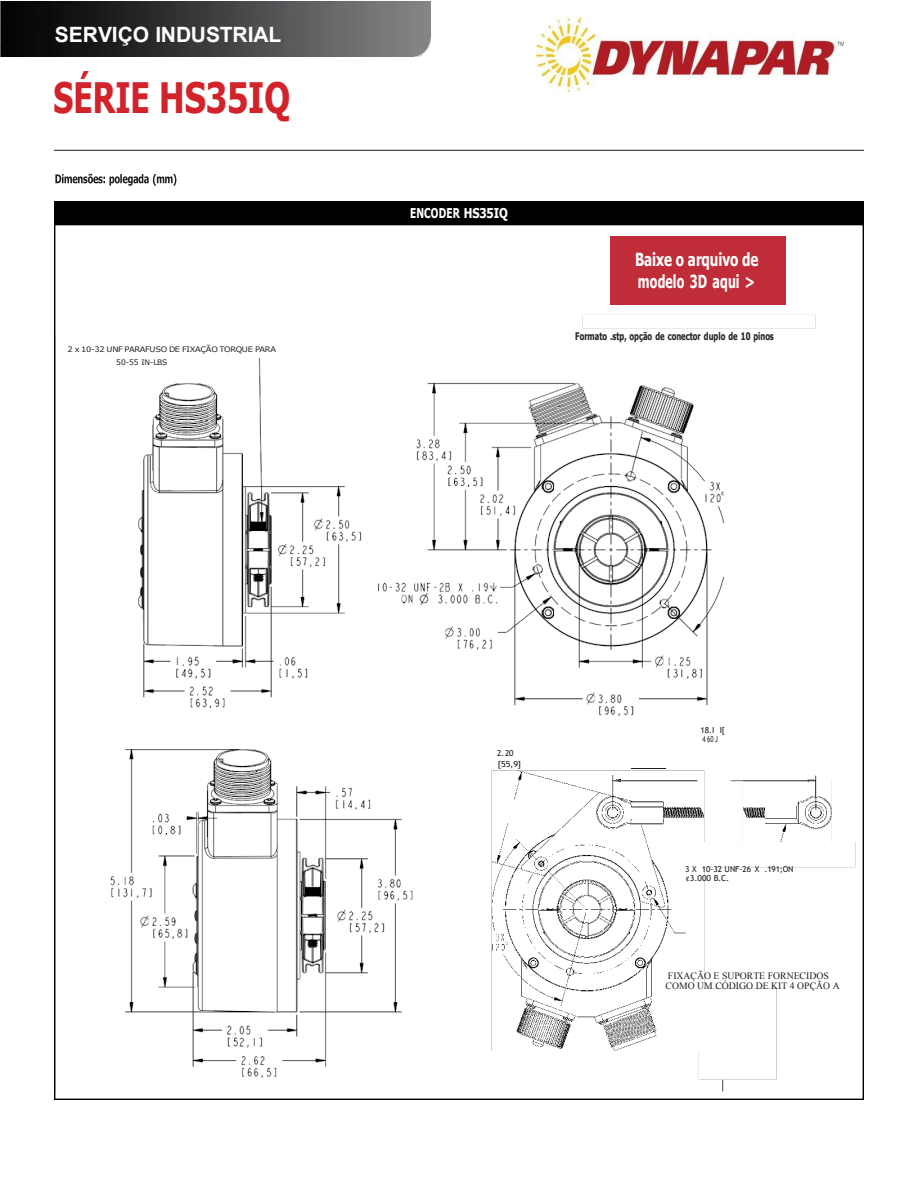
<style>
.page{position:relative;width:918px;height:1188px;background:#fff}
.page>*{position:absolute;margin:0;border:0;box-sizing:border-box;transform-origin:0 0}
.t1{font:700 42px "Tahoma";color:#d2222a;scale:.75 1}
.t2{font:700 21px "Arial";letter-spacing:-.005em;color:#fff}
.t3{font:700 18px/21.8px "Tahoma";color:#fff;scale:.75 1}
.t4{font:700 13.5px "Tahoma";color:#fff;scale:.74 1}
.t5{font:700 10.5px "Tahoma";color:#221f1f;scale:.72 1}
.t6{font:9.75px/9.9px "Times New Roman";color:#1d1d1b}
.t7{font:8.25px/10.6px "Trebuchet MS";letter-spacing:-.005em;color:#1d1d1b}
.t8{font:7.5px/12.6px "Verdana";letter-spacing:-.035em;color:#221f1f;scale:1.1 1}
</style>
<div class="page">
<img style="left:54px;top:202px;width:810px;height:898px">
<hr style="left:54px;top:150px;width:810px;height:1px;background:#1d1d1b">
<svg style="left:55px;top:174px;width:121px;height:12px"></svg>
<div style="left:610px;top:236px;width:176px;height:69px;background:#c02d38"></div>
<hr style="left:631px;top:768px;width:34px;height:1px;background:#1d1d1b">
<img style="left:0;top:1px;width:431px;height:56px">
<img style="left:536px;top:16px;width:308px;height:76px">
<h2 class="t2" style="left:55px;top:21px;width:228px">SERVIÇO INDUSTRIAL</h2>
<h1 class="t1" style="left:54px;top:68px;width:317px">SÉRIE HS35IQ</h1>
<p class="t8" style="left:116px;top:343px;width:147px;text-indent:-49px">2 x 10-32 UNF PARAFUSO DE FIXAÇÃO TORQUE PARA<br>50-55 IN-LBS</p>
<h3 class="t4" style="left:410px;top:204px;width:133px">ENCODER HS35IQ</h3>
<h3 class="t3" style="left:635px;top:249px;width:166px">Baixe o arquivo de modelo 3D aqui &gt;</h3>
<p class="t5" style="left:575px;top:329px;width:277px">Formato .stp, opção de conector duplo de 10 pinos</p>
<p class="t7" style="left:497px;top:748px;width:26px">2.20 [55,9]</p>
<p class="t7" style="left:700px;top:725px;width:26px;line-height:9px">18.I I[<br>460J</p>
<p class="t7" style="left:685px;top:864px;width:110px;line-height:9.1px">3 X 10-32 UNF-26 X .191;ON ¢3.000 B.C.</p>
<p class="t6" style="left:666px;top:971px;width:176px">FIXAÇÃO E SUPORTE FORNECIDOS<br>COMO UM CÓDIGO DE KIT 4 OPÇÃO A</p>
</div>
